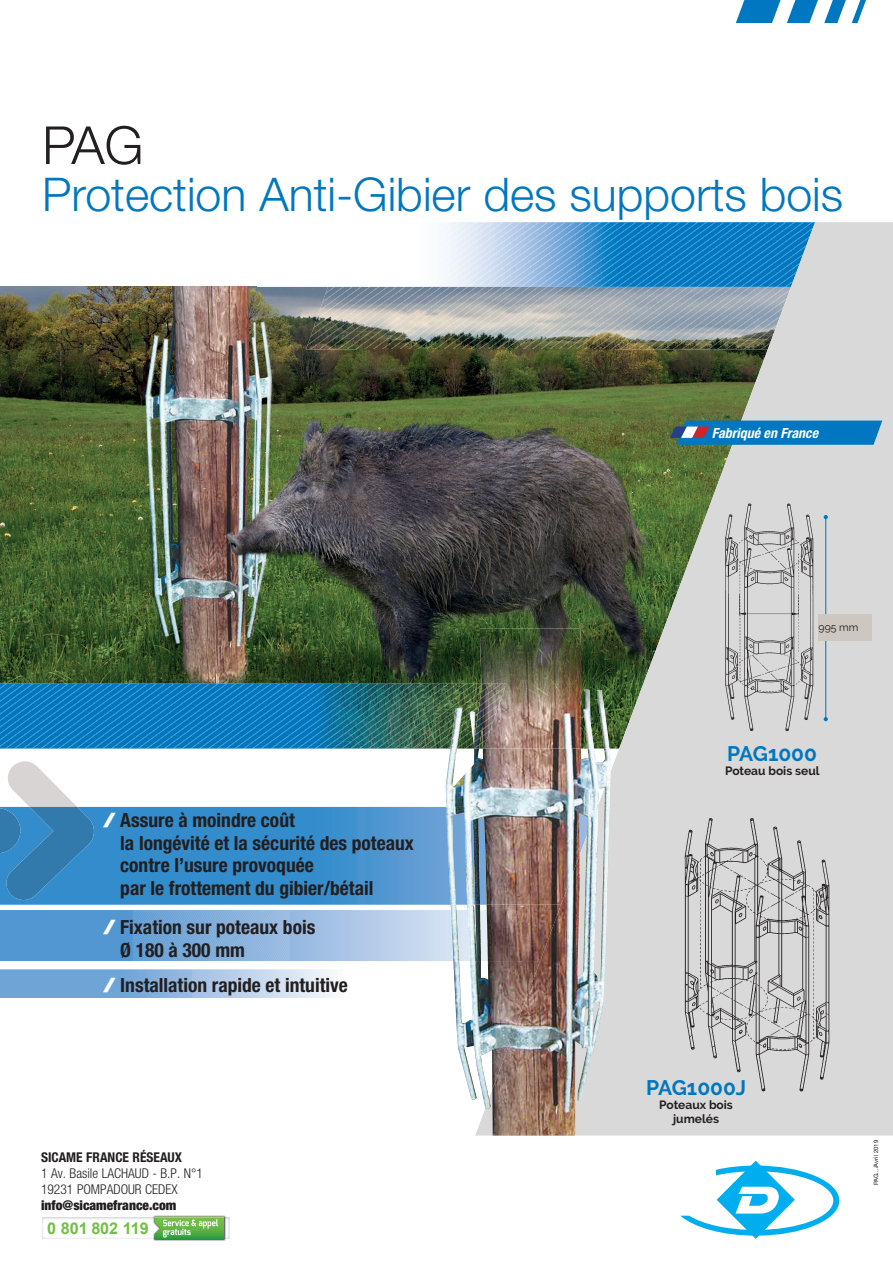
<style>
.page{position:relative;width:893px;height:1263px;background:#fff}
.page>*{position:absolute;margin:0;border:0;box-sizing:border-box;transform-origin:0 0}
.t1{font:300 52.5px "Helvetica Neue LT Std";color:#231f20}
.t2{font:300 46.5px "Helvetica Neue LT Std";color:#0077c0}
.t3{font:700 21px "Raleway";color:#0077c0}
.t4{font:700 condensed 19.5px/22.5px "Helvetica Neue LT Std";color:#231f20}
.t5{font:700 16.2px "Arial";color:#71bf44}
.t6{font:italic 700 condensed 13.95px "Helvetica Neue LT Std";color:#fff}
.t7{font:300 condensed 13.5px/16.2px "Helvetica Neue LT Std";color:#231f20}
.t8{font:900 condensed 13.5px "Helvetica Neue LT Std";color:#231f20}
.t9{font:700 condensed 13.5px "Helvetica Neue LT Std";color:#231f20}
.t10{font:700 12px/14.4px "Raleway";color:#231f20;text-align:center}
.t11{font:10.5px "Raleway";color:#231f20}
.t12{font:6px "Helvetica Neue LT Std";color:#231f20}
.s1{font-weight:900;font-stretch:normal;color:#fff}
</style>
<div class="page">
<svg style="left:133px;top:910px;width:313px;height:51px;background:#99bce1"></svg>
<svg style="left:0;top:807px;width:446px;height:98px;background:#3d8fcd"></svg>
<svg style="left:192px;top:969px;width:142px;height:29px;background:#cbdbef"></svg>
<img style="left:0;top:287px;width:358px;height:397px">
<img style="left:358px;top:349px;width:117px;height:246px">
<img style="left:358px;top:595px;width:117px;height:89px">
<svg style="left:325px;top:222px;width:150px;height:65px"></svg>
<img style="left:307px;top:287px;width:3px;height:58px">
<img style="left:310px;top:287px;width:9px;height:62px">
<img style="left:319px;top:287px;width:9px;height:62px">
<img style="left:328px;top:287px;width:10px;height:62px">
<img style="left:338px;top:287px;width:8px;height:62px">
<img style="left:346px;top:287px;width:9px;height:62px">
<img style="left:355px;top:287px;width:9px;height:62px">
<img style="left:364px;top:287px;width:9px;height:62px">
<img style="left:373px;top:287px;width:9px;height:62px">
<img style="left:382px;top:287px;width:8px;height:62px">
<img style="left:390px;top:287px;width:9px;height:62px">
<img style="left:399px;top:287px;width:9px;height:62px">
<img style="left:408px;top:287px;width:9px;height:62px">
<img style="left:417px;top:287px;width:9px;height:62px">
<img style="left:426px;top:287px;width:9px;height:62px">
<img style="left:435px;top:287px;width:17px;height:62px">
<img style="left:452px;top:287px;width:9px;height:62px">
<img style="left:461px;top:287px;width:9px;height:62px">
<img style="left:470px;top:287px;width:5px;height:62px">
<svg style="left:475px;top:222px;width:418px;height:913px;background:#99a6a1"></svg>
<img style="left:440px;top:684px;width:16px;height:64px">
<img style="left:431px;top:684px;width:9px;height:64px">
<img style="left:422px;top:684px;width:9px;height:64px">
<img style="left:414px;top:684px;width:8px;height:64px">
<img style="left:405px;top:684px;width:9px;height:64px">
<img style="left:396px;top:684px;width:9px;height:64px">
<img style="left:387px;top:684px;width:9px;height:64px">
<img style="left:361px;top:684px;width:26px;height:64px">
<img style="left:263px;top:684px;width:98px;height:64px">
<img style="left:0;top:684px;width:263px;height:64px">
<img style="left:245px;top:684px;width:9px;height:64px">
<img style="left:219px;top:684px;width:26px;height:64px">
<img style="left:210px;top:684px;width:9px;height:64px">
<img style="left:201px;top:684px;width:9px;height:64px">
<img style="left:192px;top:684px;width:9px;height:64px">
<img style="left:166px;top:684px;width:26px;height:64px">
<img style="left:157px;top:684px;width:9px;height:64px">
<img style="left:148px;top:684px;width:9px;height:64px">
<img style="left:122px;top:684px;width:26px;height:64px">
<img style="left:113px;top:684px;width:9px;height:64px">
<img style="left:104px;top:684px;width:9px;height:64px">
<img style="left:95px;top:684px;width:9px;height:64px">
<img style="left:5px;top:684px;width:90px;height:64px">
<img style="left:0;top:684px;width:78px;height:56px">
<img style="left:0;top:684px;width:69px;height:50px">
<img style="left:0;top:684px;width:60px;height:43px">
<img style="left:0;top:684px;width:51px;height:37px">
<img style="left:0;top:684px;width:42px;height:30px">
<img style="left:0;top:684px;width:33px;height:24px">
<img style="left:0;top:684px;width:25px;height:18px">
<img style="left:0;top:684px;width:16px;height:11px">
<svg style="left:0;top:684px;width:7px;height:5px"></svg>
<img style="left:446px;top:748px;width:165px;height:387px">
<img style="left:451px;top:910px;width:34px;height:51px">
<img style="left:446px;top:807px;width:39px;height:98px">
<img style="left:480px;top:629px;width:129px;height:119px">
<img style="left:485px;top:771px;width:126px;height:364px">
<svg style="left:474px;top:748px;width:13px;height:1px"></svg>
<img style="left:456px;top:747px;width:37px;height:1px">
<img style="left:451px;top:713px;width:45px;height:34px">
<img style="left:452px;top:732px;width:47px;height:7px">
<img style="left:452px;top:696px;width:50px;height:36px">
<img style="left:453px;top:687px;width:52px;height:38px">
<img style="left:454px;top:684px;width:48px;height:34px">
<img style="left:455px;top:684px;width:38px;height:27px">
<svg style="left:736px;top:0;width:130px;height:23px"></svg>
<svg style="left:670px;top:421px;width:212px;height:24px;background:#1579b8"></svg>
<svg style="left:0;top:761px;width:94px;height:139px"></svg>
<img style="left:704px;top:499px;width:113px;height:235px">
<img style="left:660px;top:812px;width:174px;height:283px">
<hr style="left:825px;top:517px;width:1px;height:202px;background:#0077c0">
<svg style="left:824px;top:515px;width:4px;height:4px"></svg>
<svg style="left:824px;top:717px;width:4px;height:4px"></svg>
<div style="left:819px;top:614px;width:53px;height:27px;background:#cdc7c1"></div>
<svg style="left:680px;top:1161px;width:159px;height:78px"></svg>
<img style="left:42px;top:1217px;width:188px;height:22px">
<img style="left:153px;top:1215px;width:73px;height:26px">
<img style="left:152px;top:1217px;width:74px;height:22px">
<svg style="left:154px;top:1216px;width:70px;height:23px;background:#79be67"></svg>
<h1 class="t1" style="left:42px;top:113px;width:103px">PAG</h1>
<h2 class="t2" style="left:42px;top:166px;width:802px">Protection Anti-Gibier des supports bois</h2>
<p class="t4" style="left:120px;top:809px;width:295px;text-indent:-17px"><span class="s1">/</span> Assure à moindre coût<br>la longévité et la sécurité des poteaux contre l’usure provoquée<br>par le frottement du gibier/bétail</p>
<p class="t4" style="left:120px;top:916px;width:197px;text-indent:-17px"><span class="s1">/</span> Fixation sur poteaux bois<br>Ø 180 à 300 mm</p>
<p class="t4" style="left:103px;top:973px;width:246px"><span class="s1">/</span> Installation rapide et intuitive</p>
<p class="t9" style="left:41px;top:1149px;width:143px">SICAME FRANCE RÉSEAUX</p>
<p class="t7" style="left:41px;top:1165px;width:163px">1 Av. Basile LACHAUD - B.P. N°1<br>19231 POMPADOUR CEDEX</p>
<p class="t8" style="left:41px;top:1197px;width:137px">info@sicamefrance.com</p>
<p class="t5" style="left:47px;top:1217px;width:103px">0 801 802 119</p>
<p class="t6" style="left:712px;top:424px;width:108px">Fabriqué en France</p>
<p class="t11" style="left:819px;top:621px;width:42px">995 mm</p>
<p class="t3" style="left:727px;top:741px;width:91px">PAG1000</p>
<p class="t10" style="left:725px;top:764px;width:96px">Poteau bois seul</p>
<p class="t3" style="left:646px;top:1075px;width:102px">PAG1000J</p>
<p class="t10" style="left:659px;top:1097px;width:75px">Poteaux bois jumelés</p>
<p class="t12" style="left:872px;top:1185px;width:47px;rotate:-90deg">PAG.../Avril 2019</p>
</div>
